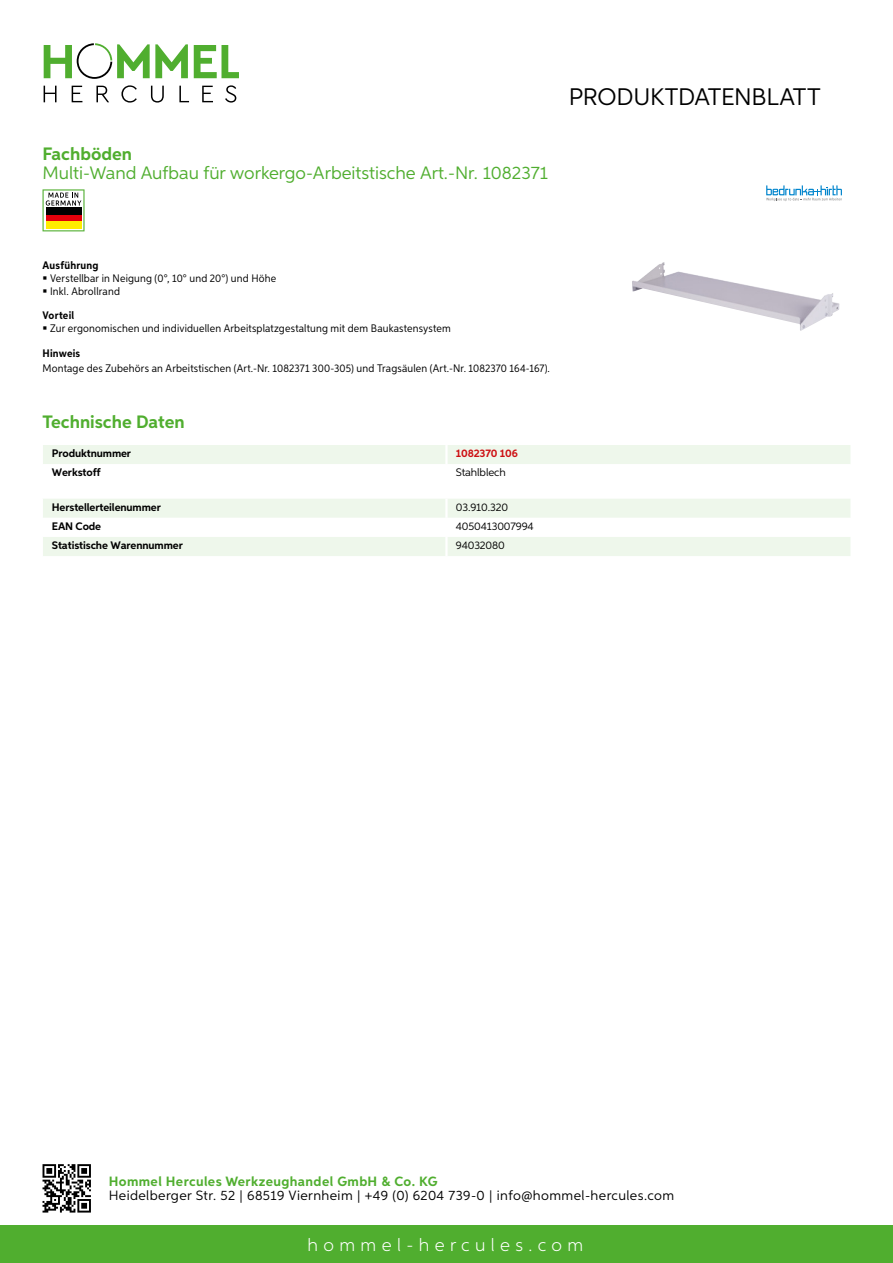
<style>
.page{position:relative;width:893px;height:1263px;background:#fff}
.page>*{position:absolute;margin:0;border:0;box-sizing:border-box;transform-origin:0 0}
.t1{font:24px "Aspira";letter-spacing:-.01em;color:#000}
.t2{font:18px "Aspira";color:#50ae2f}
.t3{font:700 18px "Aspira";color:#50ae2f}
.t4{font:300 18px "Aspira";letter-spacing:.3em;color:#fff}
.t5{font:13.5px "Aspira";letter-spacing:.03em;color:#000}
.t6{font:700 13.5px "Aspira";letter-spacing:.03em;color:#50ae2f}
.t7{font:10.95px/12.8px "Aspira Nar";letter-spacing:.015em;color:#000}
.t8{font:700 10.95px "Aspira";letter-spacing:-.01em;color:#000}
.t9{font:10.95px "Aspira";letter-spacing:-.01em;color:#000}
.t10{font:700 10.95px "Aspira Nar";letter-spacing:.02em;color:#000}
.t11{font:700 10.95px "Aspira";letter-spacing:-.01em;color:#cd1013}
</style>
<div class="page">
<div style="left:0;top:1226px;width:893px;height:37px;background:#50ae2f"></div>
<svg style="left:43px;top:1164px;width:48px;height:48px"></svg>
<svg style="left:194px;top:45px;width:45px;height:33px"></svg>
<svg style="left:44px;top:43px;width:144px;height:36px"></svg>
<svg style="left:44px;top:86px;width:13px;height:16px"></svg>
<svg style="left:72px;top:86px;width:10px;height:16px"></svg>
<svg style="left:96px;top:86px;width:13px;height:16px"></svg>
<svg style="left:121px;top:85px;width:16px;height:18px"></svg>
<svg style="left:151px;top:86px;width:13px;height:17px"></svg>
<svg style="left:179px;top:86px;width:10px;height:16px"></svg>
<svg style="left:202px;top:86px;width:11px;height:16px"></svg>
<svg style="left:225px;top:85px;width:11px;height:18px"></svg>
<div style="left:43px;top:445px;width:807px;height:19px;background:#eef7eb"></div>
<svg style="left:43px;top:499px;width:807px;height:57px"></svg>
<hr style="left:445px;top:537px;width:3px;height:19px;background:#fff">
<svg style="left:43px;top:189px;width:42px;height:42px"></svg>
<div style="left:46px;top:214px;width:35px;height:7px;background:#e3000b"></div>
<div style="left:46px;top:208px;width:35px;height:7px;background:#000"></div>
<div style="left:46px;top:221px;width:35px;height:7px;background:#ffed00"></div>
<img style="left:632px;top:262px;width:208px;height:69px">
<svg style="left:766px;top:185px;width:76px;height:16px"></svg>
<h2 class="t3" style="left:43px;top:142px;width:91px">Fachböden</h2>
<h2 class="t2" style="left:43px;top:162px;width:507px">Multi-Wand Aufbau für workergo-Arbeitstische Art.-N r. 1082371</h2>
<h1 class="t1" style="left:569px;top:82px;width:253px">Produktdatenblatt</h1>
<p class="t10" style="left:43px;top:259px;width:58px">Ausführung</p>
<p class="t7" style="left:50px;top:272px;width:228px">Verstellbar in Neigung (0°, 10° und 20°) und Höhe<br>Inkl. Abrollrand</p>
<p class="t10" style="left:43px;top:309px;width:33px">Vorteil</p>
<p class="t7" style="left:50px;top:322px;width:402px">Zur ergonomischen und individuellen Arbeitsplatzgestaltung mit dem Baukastensystem</p>
<p class="t10" style="left:43px;top:347px;width:39px">Hinweis</p>
<p class="t7" style="left:43px;top:362px;width:509px">Montage des Zubehörs an Arbeitstischen (Art.-Nr. 1082371 300-305) und Tragsäulen (Art.-Nr. 1082370 164-167).</p>
<h2 class="t3" style="left:43px;top:411px;width:144px">Technische Daten</h2>
<p class="t8" style="left:52px;top:446px;width:81px">Produktnummer</p>
<p class="t11" style="left:456px;top:446px;width:64px">1082370 106</p>
<p class="t8" style="left:52px;top:466px;width:50px">Werkstoff</p>
<p class="t9" style="left:456px;top:466px;width:51px">Stahlblech</p>
<p class="t8" style="left:52px;top:500px;width:111px">Herstellerteilenummer</p>
<p class="t9" style="left:456px;top:500px;width:54px">03.910.320</p>
<p class="t8" style="left:52px;top:519px;width:51px">EAN Code</p>
<p class="t9" style="left:456px;top:519px;width:79px">4050413007994</p>
<p class="t8" style="left:52px;top:538px;width:132px">Statistische Warennummer</p>
<p class="t9" style="left:456px;top:538px;width:51px">94032080</p>
<p class="t6" style="left:109px;top:1172px;width:330px">Hommel Hercules Werkzeughandel GmbH &amp; Co. KG</p>
<p class="t5" style="left:109px;top:1187px;width:567px">Heidelberger Str. 52 | 68519 Viernheim | +49 (0) 6204 739-0 | info@hommel-hercules.com</p>
<h2 class="t4" style="left:307px;top:1234px;width:277px">hommel-hercules.com</h2>
</div>
